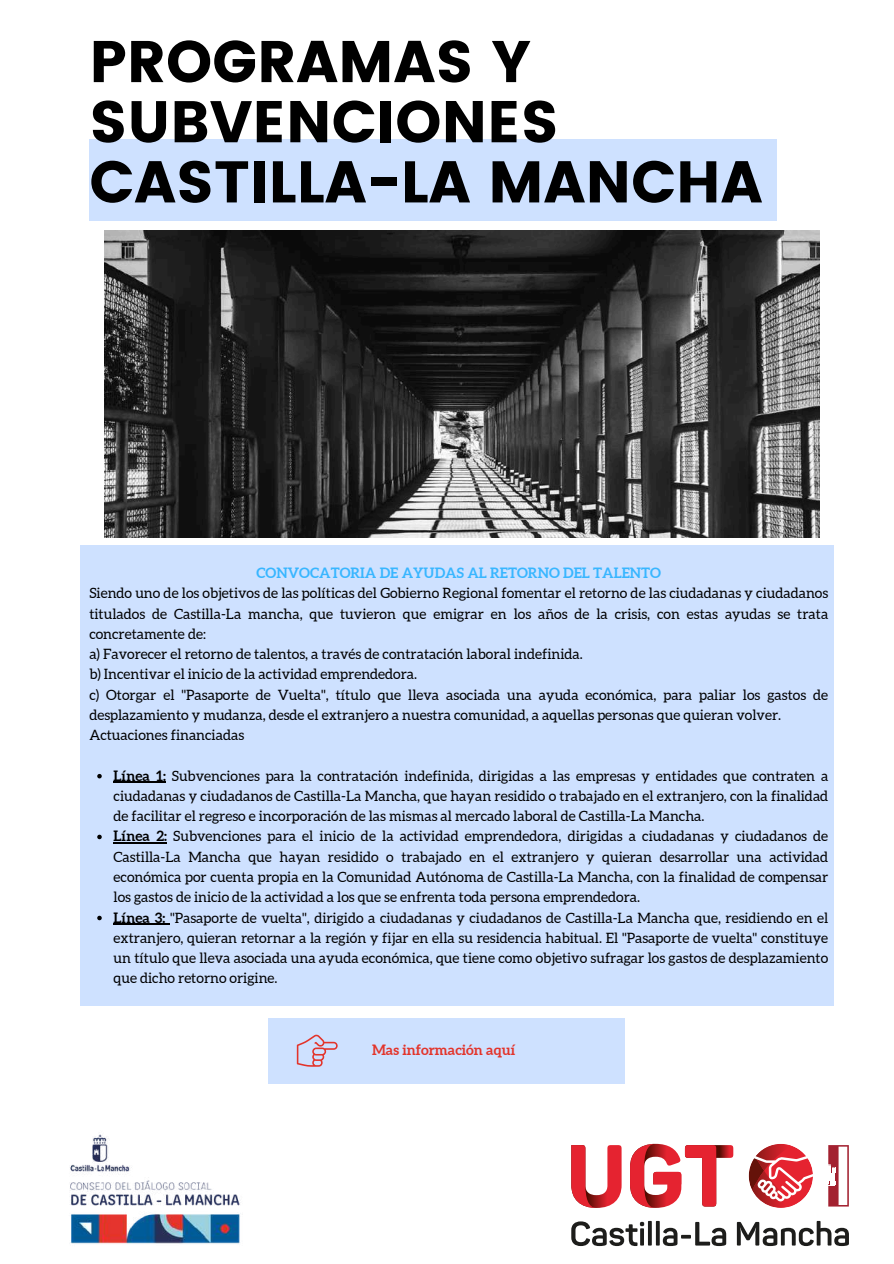
<style>
.page{position:relative;width:894px;height:1264px;background:#fff}
.page>*{position:absolute;margin:0;border:0;box-sizing:border-box;transform-origin:0 0}
.t1{font:58.65px/60.2px "Poppins";color:#000}
.t2{font:14.25px/20.2px "Aleo";color:#000}
.t3{font:700 14.25px "Aleo";color:#38b6ff}
.t4{font:700 14.25px "Aleo";color:#e3342b}
.s1{font-weight:700}
</style>
<div class="page">
<div style="left:89px;top:139px;width:688px;height:82px;background:#cee1ff"></div>
<div style="left:80px;top:545px;width:752px;height:460px;background:#cee1ff"></div>
<svg style="left:828px;top:1145px;width:21px;height:62px"></svg>
<svg style="left:571px;top:1145px;width:50px;height:62px"></svg>
<svg style="left:630px;top:1143px;width:103px;height:64px"></svg>
<svg style="left:748px;top:1144px;width:65px;height:64px"></svg>
<svg style="left:571px;top:1221px;width:73px;height:24px"></svg>
<hr style="left:640px;top:1228px;width:3px;height:17px;background:#1d1d1b">
<svg style="left:647px;top:1220px;width:4px;height:25px"></svg>
<svg style="left:655px;top:1220px;width:4px;height:25px"></svg>
<svg style="left:662px;top:1227px;width:15px;height:18px"></svg>
<svg style="left:680px;top:1234px;width:10px;height:4px"></svg>
<svg style="left:695px;top:1221px;width:31px;height:24px"></svg>
<svg style="left:736px;top:1220px;width:112px;height:25px"></svg>
<svg style="left:828px;top:1145px;width:20px;height:61px"></svg>
<img style="left:70px;top:1134px;width:171px;height:110px">
<img style="left:104px;top:231px;width:715px;height:306px">
<svg style="left:97px;top:774px;width:5px;height:4px"></svg>
<hr style="left:113px;top:781px;width:53px;height:2px;background:#000">
<svg style="left:97px;top:834px;width:5px;height:5px"></svg>
<hr style="left:113px;top:842px;width:54px;height:1px;background:#000">
<svg style="left:97px;top:915px;width:5px;height:5px"></svg>
<hr style="left:113px;top:923px;width:57px;height:1px;background:#000">
<div style="left:268px;top:1018px;width:357px;height:65px;background:#cee1ff"></div>
<svg style="left:297px;top:1034px;width:40px;height:32px"></svg>
<h1 class="t1" style="left:89px;top:32px;width:674px">PROGRAMAS Y<br>SUBVENCIONES<br>CASTILLA-LA MANCHA</h1>
<p class="t3" style="left:256px;top:564px;width:406px">CONVOCATORIA DE AYUDAS AL RETORNO DEL TALENTO</p>
<p class="t2" style="left:89px;top:583px;width:740px">Siendo uno de los objetivos de las políticas del Gobierno Regional fomentar el retorno de las ciudadanas y ciudadanos titulados de Castilla-La mancha, que tuvieron que emigrar en los años de la crisis, con estas ayudas se trata concretamente de:<br>a) Favorecer el retorno de talentos, a través de contratación laboral indefinida.<br>b) Incentivar el inicio de la actividad emprendedora.<br>c) Otorgar el "Pasaporte de Vuelta", título que lleva asociada una ayuda económica, para paliar los gastos de desplazamiento y mudanza, desde el extranjero a nuestra comunidad, a aquellas personas que quieran volver.<br>Actuaciones financiadas</p>
<p class="t2" style="left:113px;top:765px;width:716px"><span class="s1">Línea 1:</span> Subvenciones para la contratación indefinida, dirigidas a las empresas y entidades que contraten a ciudadanas y ciudadanos de Castilla-La Mancha, que hayan residido o trabajado en el extranjero, con la finalidad de facilitar el regreso e incorporación de las mismas al mercado laboral de Castilla-La Mancha.<br><span class="s1">Línea 2:</span> Subvenciones para el inicio de la actividad emprendedora, dirigidas a ciudadanas y ciudadanos de Castilla-La Mancha que hayan residido o trabajado en el extranjero y quieran desarrollar una actividad económica por cuenta propia en la Comunidad Autónoma de Castilla-La Mancha, con la finalidad de compensar los gastos de inicio de la actividad a los que se enfrenta toda persona emprendedora.<br><span class="s1">Línea 3:</span> "Pasaporte de vuelta", dirigido a ciudadanas y ciudadanos de Castilla-La Mancha que, residiendo en el extranjero, quieran retornar a la región y fijar en ella su residencia habitual. El "Pasaporte de vuelta" constituye un título que lleva asociada una ayuda económica, que tiene como objetivo sufragar los gastos de desplazamiento que dicho retorno origine.</p>
<p class="t4" style="left:372px;top:1041px;width:145px">Mas información aquí</p>
</div>
